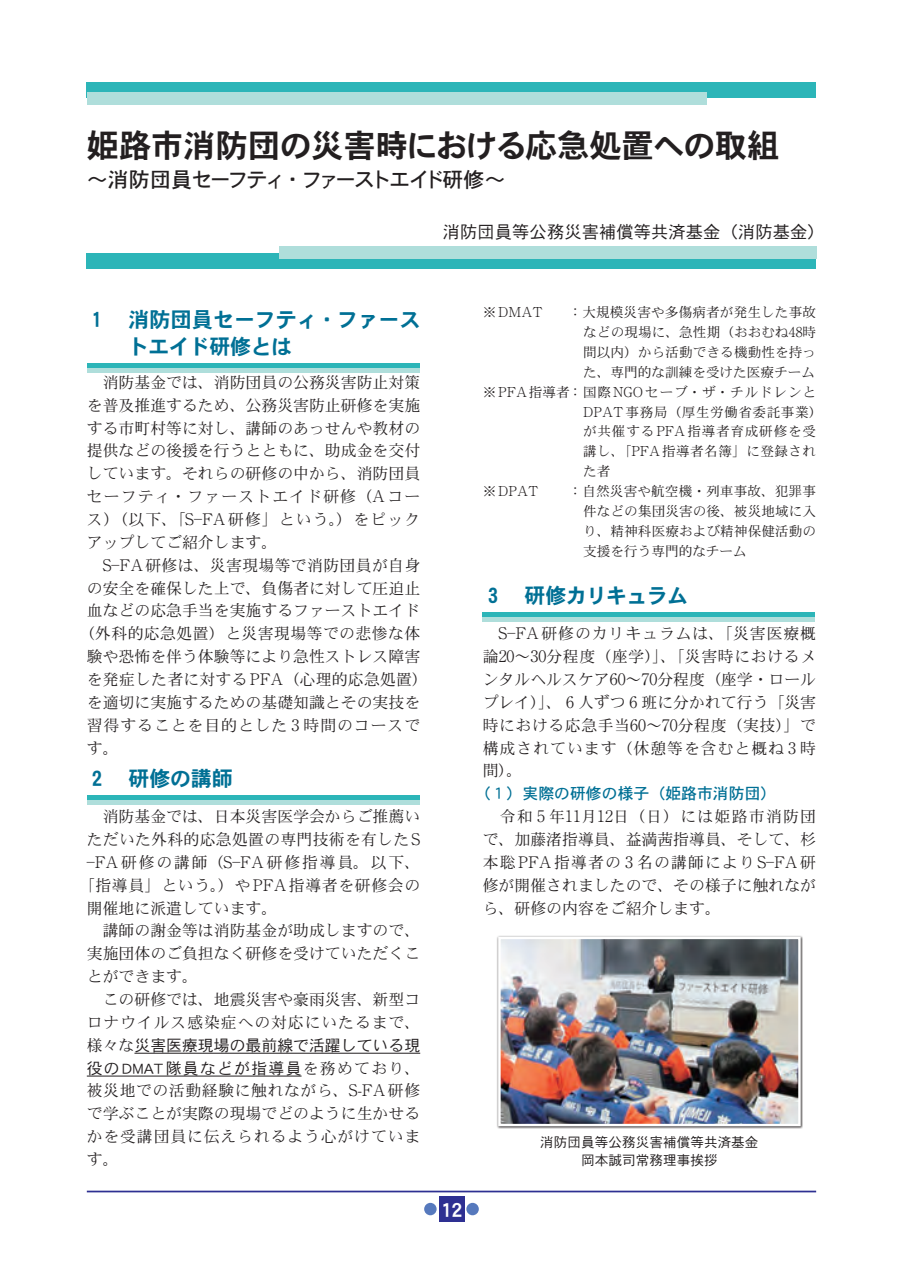
<style>
.page{position:relative;width:903px;height:1275px;background:#fff}
.page>*{position:absolute;margin:0;border:0;box-sizing:border-box;transform-origin:0 0}
.t1{font:32.2px "DFHS Gothic Std W7";color:#231f20}
.t2{font:21px/27.3px "DFHS Gothic Std W7";letter-spacing:-.02em;color:#007095}
.t3{font:21px "DFHS Gothic Std W5";letter-spacing:-.11em;color:#231f20}
.t4{font:21px "DFHS Gothic Std W7";color:#fff}
.t5{font:17.32px "DFHS Gothic Std W3";color:#231f20}
.t6{font:15.92px/22.9px "DFHS Mincho Std W3";color:#231f20;text-align:justify}
.t7{font:15.92px/22.9px "DFHS Gothic Std W3";color:#231f20}
.t8{font:15.92px "DFHS Mincho Std W3";letter-spacing:.11em;color:#231f20}
.t9{font:15.92px "DFHS Mincho Std W3";letter-spacing:.04em;color:#231f20}
.t10{font:15.92px "DFHS Mincho Std W3";letter-spacing:.02em;color:#231f20}
.t11{font:15.92px "DFHS Mincho Std W3";letter-spacing:.025em;color:#231f20}
.t12{font:15.92px "DFHS Mincho Std W3";letter-spacing:.06em;color:#231f20}
.t13{font:15.92px "DFHS Mincho Std W3";letter-spacing:.055em;color:#231f20}
.t14{font:15.92px "DFHS Gothic Std W5";color:#007095}
.t15{font:13.65px/19.8px "DFHS Mincho Std W3";letter-spacing:.005em;color:#231f20;text-align:justify}
.t16{font:13.65px/18.6px "DFHS Gothic Std W3";color:#231f20}
.t17{font:13.65px "DFHS Mincho Std W3";letter-spacing:.06em;color:#231f20}
.t18{font:13.65px "DFHS Mincho Std W3";letter-spacing:.04em;color:#231f20}
.t19{font:13.65px "DFHS Mincho Std W3";letter-spacing:.03em;color:#231f20}
.t20{font:13.65px "DFHS Mincho Std W3";letter-spacing:.055em;color:#231f20}
.t21{font:300 13.65px "Ryumin Pr 6";color:#231f20}
.s1{font-family:"Ryumin Pr 6";font-weight:300}
.s2{font-family:"DFHS Mincho Std W3"}
.s3{font-family:"DFHS Mincho Std W3";font-weight:400}
</style>
<div class="page">
<div style="left:87px;top:82px;width:729px;height:16px;background:#2cb5b8"></div>
<div style="left:87px;top:92px;width:619px;height:12px;background:#afdedb"></div>
<div style="left:87px;top:253px;width:729px;height:16px;background:#2cb5b8"></div>
<div style="left:279px;top:246px;width:537px;height:13px;background:#afdedb"></div>
<hr style="left:134px;top:1053px;width:286px;height:1px;background:#231f20">
<hr style="left:87px;top:1076px;width:215px;height:1px;background:#231f20">
<hr style="left:87px;top:368px;width:332px;height:4px;background:#afdedb">
<div style="left:87px;top:363px;width:332px;height:5px;background:#2cb5b8"></div>
<hr style="left:87px;top:800px;width:332px;height:4px;background:#afdedb">
<div style="left:87px;top:795px;width:332px;height:5px;background:#2cb5b8"></div>
<div style="left:483px;top:617px;width:332px;height:5px;background:#afdedb"></div>
<div style="left:483px;top:612px;width:332px;height:5px;background:#2cb5b8"></div>
<svg style="left:497px;top:935px;width:306px;height:193px"></svg>
<img style="left:501px;top:940px;width:297px;height:183px">
<div style="left:498px;top:937px;width:303px;height:189px;border:2px solid #fff"></div>
<hr style="left:87px;top:1191px;width:729px;height:1px;background:#2e3092">
<div style="left:439px;top:1196px;width:25px;height:25px;background:#2e3092"></div>
<div style="left:466px;top:1203px;width:13px;height:12px;background:#5679bd;border-radius:50%"></div>
<div style="left:424px;top:1203px;width:13px;height:12px;background:#5679bd;border-radius:50%"></div>
<h1 class="t1" style="left:87px;top:128px;width:694px">姫路市消防団の災害時における応急処置への取組</h1>
<h2 class="t3" style="left:87px;top:168px;width:420px">～消防団員セーフティ・ファーストエイド研修～</h2>
<p class="t5" style="left:443px;top:222px;width:383px">消防団員等公務災害補償等共済基金（消防基金）</p>
<h2 class="t2" style="left:128px;top:305px;width:294px;text-indent:-36px">1 　消防団員セーフティ・ファーストエイド研修とは</h2>
<p class="t6" style="left:87px;top:370px;width:335px">　消防基金では、消防団員の公務災害防止対策を普及推進するため、公務災害防止研修を実施する市町村等に対し、講師のあっせんや教材の提供などの後援を行うとともに、助成金を交付しています。それらの研修の中から、消防団員セーフティ・ファーストエイド研修（<span class="s1">A</span>コース）（以下、「<span class="s1">S</span>‒<span class="s1">FA</span>研修」という。）をピックアップしてご紹介します。</p>
<p class="t10" style="left:103px;top:556px;width:319px"><span class="s1">S</span>‒<span class="s1">FA</span>研修は、災害現場等で消防団員が自身</p>
<p class="t6" style="left:87px;top:576px;width:335px">の安全を確保した上で、負傷者に対して圧迫止</p>
<p class="t6" style="left:87px;top:599px;width:335px">血などの応急手当を実施するファーストエイド</p>
<p class="t11" style="left:79px;top:625px;width:343px">（外科的応急処置）と災害現場等での悲惨な体</p>
<p class="t6" style="left:87px;top:645px;width:335px">験や恐怖を伴う体験等により急性ストレス障害</p>
<p class="t6" style="left:87px;top:668px;width:343px">を発症した者に対する<span class="s1">PFA</span>（心理的応急処置）</p>
<p class="t6" style="left:87px;top:690px;width:335px">を適切に実施するための基礎知識とその実技を</p>
<p class="t12" style="left:87px;top:716px;width:335px">習得することを目的とした <span class="s1">3</span> 時間のコースで</p>
<p class="t6" style="left:87px;top:736px;width:33px">す。</p>
<h2 class="t2" style="left:92px;top:764px;width:142px">2 　研修の講師</h2>
<p class="t6" style="left:87px;top:805px;width:335px">　消防基金では、日本災害医学会からご推薦い</p>
<p class="t6" style="left:87px;top:827px;width:335px">ただいた外科的応急処置の専門技術を有した<span class="s1">S</span></p>
<p class="t8" style="left:87px;top:853px;width:335px">‒<span class="s1">FA</span>研修の講師（<span class="s1">S</span>‒<span class="s1">FA</span>研修指導員。以下、</p>
<p class="t9" style="left:79px;top:876px;width:343px">「指導員」という。）や<span class="s1">PFA</span>指導者を研修会の</p>
<p class="t6" style="left:87px;top:896px;width:192px">開催地に派遣しています。</p>
<p class="t6" style="left:87px;top:919px;width:335px">　講師の謝金等は消防基金が助成しますので、</p>
<p class="t6" style="left:87px;top:942px;width:335px">実施団体のご負担なく研修を受けていただくこ</p>
<p class="t6" style="left:87px;top:965px;width:113px">とができます。</p>
<p class="t6" style="left:87px;top:987px;width:335px">　この研修では、地震災害や豪雨災害、新型コ</p>
<p class="t13" style="left:87px;top:1013px;width:335px">ロナウイルス感染症への対応にいたるまで、</p>
<p class="t7" style="left:87px;top:1033px;width:335px"><span class="s2">様々な</span>災害医療現場の最前線で活躍している現役のDMAT隊員などが指導員<span class="s2">を務めており、</span></p>
<p class="t6" style="left:87px;top:1079px;width:335px">被災地での活動経験に触れながら、<span class="s1">S-FA</span>研修で学ぶことが実際の現場でどのように生かせるかを受講団員に伝えられるよう心がけています。</p>
<p class="t21" style="left:483px;top:301px;width:62px"><span class="s3">※</span>DMAT</p>
<p class="t15" style="left:569px;top:302px;width:249px">：大規模災害や多傷病者が発生した事故</p>
<p class="t15" style="left:583px;top:322px;width:234px">などの現場に、急性期（おおむね<span class="s1">48</span>時</p>
<p class="t15" style="left:583px;top:342px;width:234px">間以内）から活動できる機動性を持っ</p>
<p class="t15" style="left:583px;top:362px;width:233px">た、専門的な訓練を受けた医療チーム</p>
<p class="t17" style="left:483px;top:384px;width:335px">※<span class="s1">PFA</span>指導者：国際<span class="s1">NGO</span>セーブ・ザ・チルドレンと</p>
<p class="t18" style="left:583px;top:404px;width:241px"><span class="s1">DPAT</span>事務局（厚生労働省委託事業）</p>
<p class="t20" style="left:583px;top:424px;width:234px">が共催する<span class="s1">PFA</span>指導者育成研修を受</p>
<p class="t19" style="left:583px;top:444px;width:234px">講し、「<span class="s1">PFA</span>指導者名簿」に登録され</p>
<p class="t15" style="left:583px;top:461px;width:29px">た者</p>
<p class="t21" style="left:483px;top:480px;width:57px"><span class="s3">※</span>DPAT</p>
<p class="t15" style="left:583px;top:481px;width:234px;text-indent:-15px">：自然災害や航空機・列車事故、犯罪事件などの集団災害の後、被災地域に入り、精神科医療および精神保健活動の支援を行う専門的なチーム</p>
<h2 class="t2" style="left:488px;top:582px;width:202px">3 　研修カリキュラム</h2>
<p class="t6" style="left:483px;top:622px;width:335px;text-indent:16px"><span class="s1">S</span>‒<span class="s1">FA</span>研修のカリキュラムは、「災害医療概論<span class="s1">20</span>～<span class="s1">30</span>分程度（座学）」、「災害時におけるメンタルヘルスケア<span class="s1">60</span>～<span class="s1">70</span>分程度（座学・ロールプレイ）」、 <span class="s1">6</span> 人ずつ <span class="s1">6</span> 班に分かれて行う「災害時における応急手当<span class="s1">60</span>～<span class="s1">70</span>分程度（実技）」で構成されています（休憩等を含むと概ね <span class="s1">3</span> 時間）。</p>
<p class="t14" style="left:475px;top:785px;width:303px">（ 1 ）実際の研修の様子（姫路市消防団）</p>
<p class="t6" style="left:483px;top:805px;width:335px">　令和 <span class="s1">5</span> 年<span class="s1">11</span>月<span class="s1">12</span>日（日）には姫路市消防団で、加藤渚指導員、益満茜指導員、そして、杉本聡<span class="s1">PFA</span>指導者の <span class="s1">3</span> 名の講師により<span class="s1">S</span>‒<span class="s1">FA</span>研修が開催されましたので、その様子に触れながら、研修の内容をご紹介します。</p>
<h2 class="t4" style="left:440px;top:1198px;width:23px">12</h2>
<p class="t16" style="left:581px;top:1132px;width:192px;text-indent:-41px">消防団員等公務災害補償等共済基金　岡本誠司常務理事挨拶</p>
</div>
